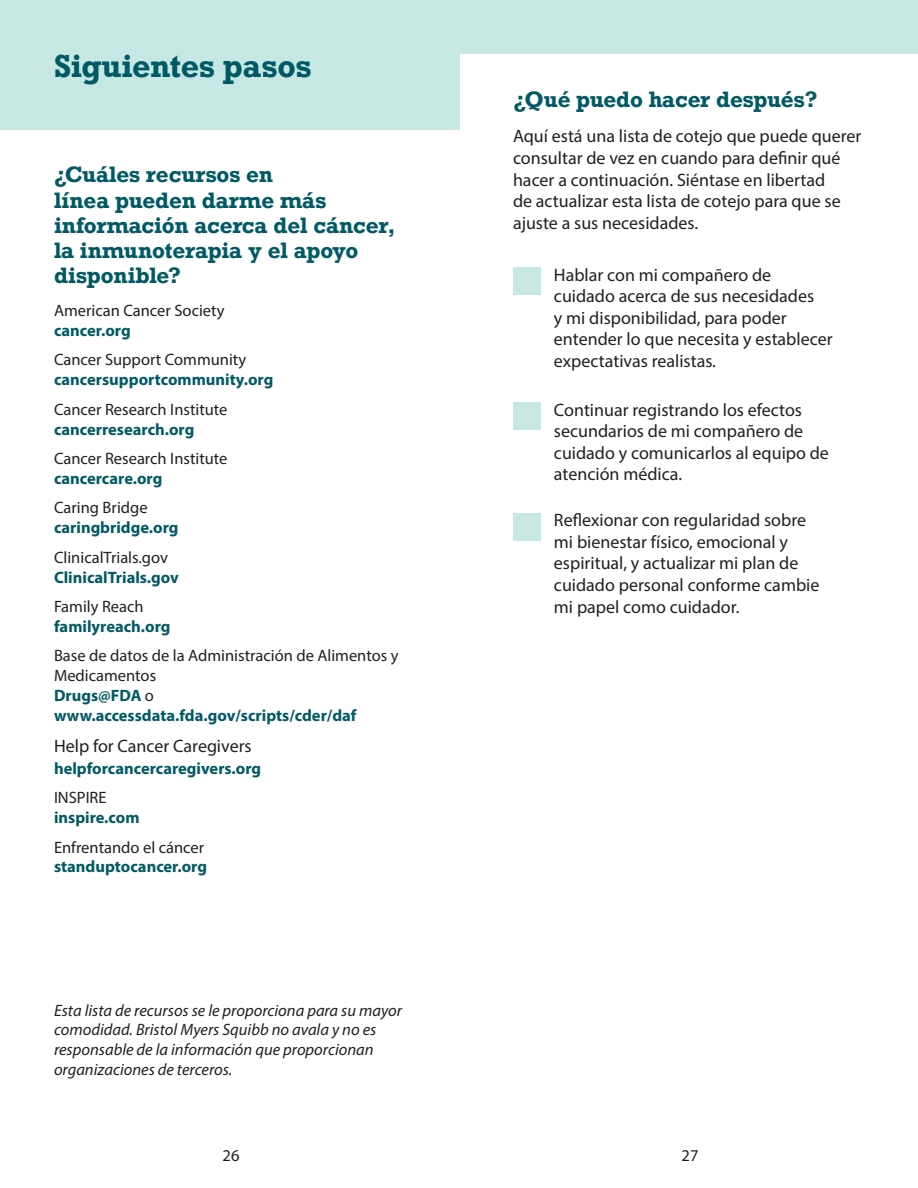
<style>
.page{position:relative;width:918px;height:1188px;background:#fff}
.page>*{position:absolute;margin:0;border:0;box-sizing:border-box;transform-origin:0 0}
.t1{font:700 30px "Rockwell";color:#005a65}
.t2{font:700 21px/25.2px "Rockwell";letter-spacing:-.01em;color:#005a65}
.t3{font:18px/21.6px "Myriad Pro";color:#231f20}
.t4{font:16.5px/19.8px "Myriad Pro";color:#231f20}
.t5{font:700 16.5px "Myriad Pro";color:#005a65}
.t6{font:italic 16.5px/19.8px "Myriad Pro";color:#231f20}
.s1{font-weight:700;color:#005a65}
</style>
<div class="page">
<div style="left:0;top:0;width:459px;height:130px;background:#c7e7e3"></div>
<hr style="left:459px;top:0;width:1px;height:130px;background:#c7e7e3">
<div style="left:459px;top:0;width:459px;height:54px;background:#c7e7e3"></div>
<div style="left:513px;top:267px;width:28px;height:28px;background:#c7e7e3"></div>
<div style="left:513px;top:402px;width:28px;height:28px;background:#c7e7e3"></div>
<div style="left:513px;top:513px;width:28px;height:27px;background:#c7e7e3"></div>
<h1 class="t1" style="left:54px;top:46px;width:259px">Siguientes pasos</h1>
<p class="t2" style="left:54px;top:162px;width:343px">¿Cuáles recursos en<br>línea pueden darme más información acerca del cáncer, la inmunoterapia y el apoyo disponible?</p>
<p class="t4" style="left:54px;top:300px;width:172px">American Cancer Society</p>
<p class="t5" style="left:54px;top:320px;width:78px">cancer.org</p>
<p class="t4" style="left:54px;top:350px;width:194px">Cancer Support Community</p>
<p class="t5" style="left:54px;top:369px;width:221px">cancersupportcommunity.org</p>
<p class="t4" style="left:54px;top:399px;width:175px">Cancer Research Institute</p>
<p class="t5" style="left:54px;top:418px;width:142px">cancerresearch.org</p>
<p class="t4" style="left:54px;top:448px;width:175px">Cancer Research Institute</p>
<p class="t5" style="left:54px;top:468px;width:110px">cancercare.org</p>
<p class="t4" style="left:54px;top:498px;width:95px">Caring Bridge</p>
<p class="t5" style="left:54px;top:517px;width:126px">caringbridge.org</p>
<p class="t4" style="left:54px;top:547px;width:116px">ClinicalTrials.gov</p>
<p class="t5" style="left:54px;top:566px;width:127px">ClinicalTrials.gov</p>
<p class="t4" style="left:54px;top:596px;width:91px">Family Reach</p>
<p class="t5" style="left:54px;top:616px;width:118px">familyreach.org</p>
<p class="t4" style="left:54px;top:646px;width:346px">Base de datos de la Administración de Alimentos y<br>Medicamentos<br><span class="s1">Drugs@FDA</span> o <span class="s1">www.accessdata.fda.gov/scripts/cder/daf</span></p>
<p class="t3" style="left:54px;top:735px;width:199px">Help for Cancer Caregivers</p>
<p class="t5" style="left:54px;top:757px;width:209px">helpforcancercaregivers.org</p>
<p class="t4" style="left:54px;top:788px;width:54px">INSPIRE</p>
<p class="t5" style="left:54px;top:807px;width:87px">inspire.com</p>
<p class="t4" style="left:54px;top:837px;width:152px">Enfrentando el cáncer</p>
<p class="t5" style="left:54px;top:856px;width:155px">standuptocancer.org</p>
<p class="t6" style="left:54px;top:1000px;width:350px">Esta lista de recursos se le proporciona para su mayor comodidad. Bristol Myers Squibb no avala y no es responsable de la información que proporcionan organizaciones de terceros.</p>
<p class="t4" style="left:223px;top:1146px;width:18px">26</p>
<p class="t2" style="left:514px;top:87px;width:306px">¿Qué puedo hacer después?</p>
<p class="t3" style="left:513px;top:125px;width:350px">Aquí está una lista de cotejo que puede querer consultar de vez en cuando para definir qué hacer a continuación. Siéntase en libertad<br>de actualizar esta lista de cotejo para que se ajuste a sus necesidades.</p>
<p class="t3" style="left:554px;top:263px;width:280px">Hablar con mi compañero de cuidado acerca de sus necesidades<br>y mi disponibilidad, para poder entender lo que necesita y establecer expectativas realistas.</p>
<p class="t3" style="left:554px;top:398px;width:277px">Continuar registrando los efectos secundarios de mi compañero de cuidado y comunicarlos al equipo de atención médica.</p>
<p class="t3" style="left:554px;top:509px;width:267px">Reflexionar con regularidad sobre mi bienestar físico, emocional y espiritual, y actualizar mi plan de cuidado personal conforme cambie mi papel como cuidador.</p>
<p class="t4" style="left:682px;top:1146px;width:18px">27</p>
</div>
